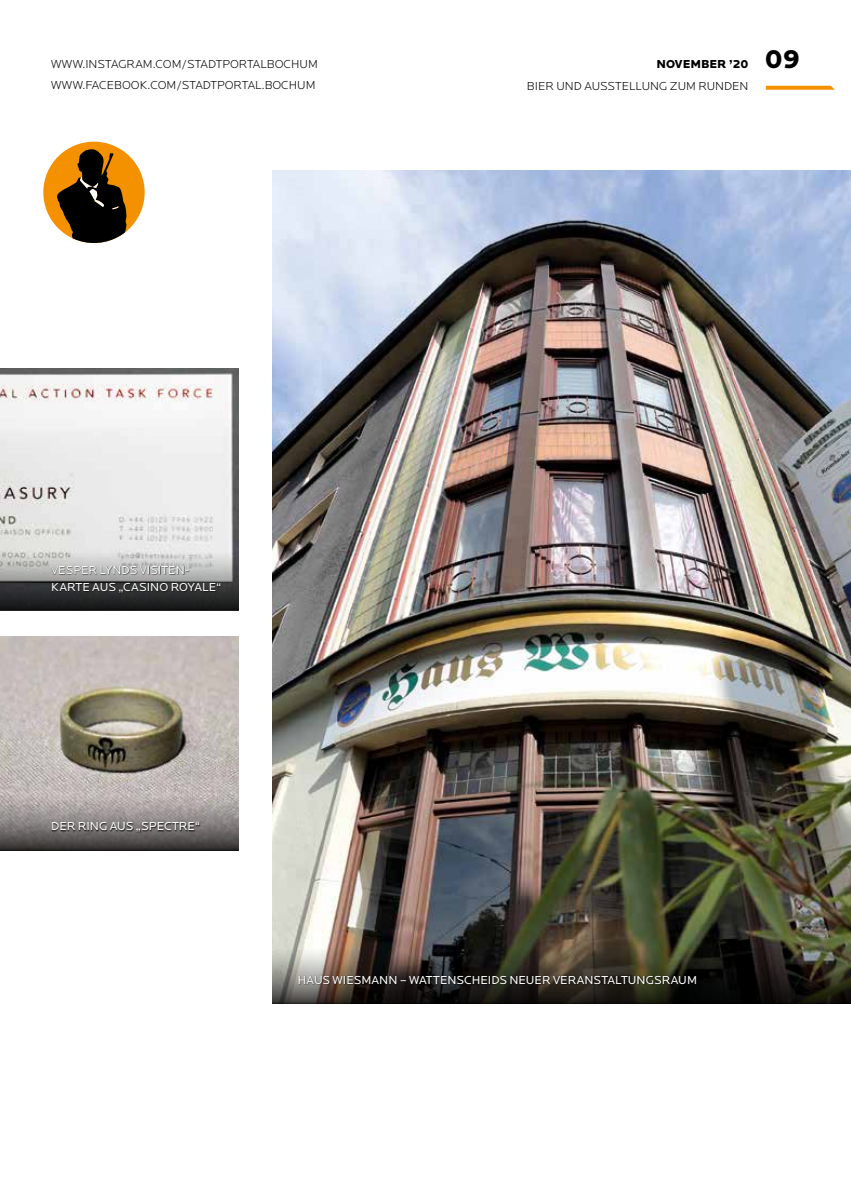
<style>
.page{position:relative;width:851px;height:1204px;background:#fff}
.page>*{position:absolute;margin:0;border:0;box-sizing:border-box;transform-origin:0 0}
.t1{font:900 27px "Locator";color:#000}
.t2{font:12px/16.5px "Locator";color:#fff}
.t3{font:300 12px/21.8px "Locator";color:#000}
.t4{font:900 12px "Locator";color:#000}
</style>
<div class="page">
<svg style="left:765px;top:86px;width:69px;height:4px"></svg>
<img style="left:272px;top:170px;width:578px;height:777px">
<img style="left:0;top:636px;width:238px;height:158px">
<img style="left:0;top:369px;width:238px;height:182px">
<img style="left:272px;top:947px;width:578px;height:56px">
<svg style="left:0;top:794px;width:238px;height:56px;background:#85807e"></svg>
<div style="left:299px;top:975px;width:398px;height:9px;background:#000;opacity:.75"></div>
<svg style="left:0;top:551px;width:238px;height:59px;background:#717271"></svg>
<div style="left:51px;top:566px;width:171px;height:27px;background:#000;opacity:.75"></div>
<div style="left:52px;top:822px;width:149px;height:11px;background:#000;opacity:.75"></div>
<div style="left:43px;top:142px;width:102px;height:101px;background:#f39100;border-radius:50%"></div>
<svg style="left:57px;top:149px;width:69px;height:94px"></svg>
<p class="t3" style="left:51px;top:53px;width:268px">WWW.INSTAGRAM.COM/STADTPORTALBOCHUM<br>WWW.FACEBOOK.COM/STADTPORTAL.BOCHUM</p>
<p class="t2" style="left:51px;top:562px;width:172px">VESPER LYNDS VISITEN-<br>KARTE AUS „CASINO ROYALE“</p>
<p class="t2" style="left:51px;top:818px;width:150px">DER RING AUS „SPECTRE“</p>
<p class="t4" style="left:656px;top:57px;width:93px">NOVEMBER ’20</p>
<h1 class="t1" style="left:764px;top:43px;width:36px">09</h1>
<p class="t3" style="left:527px;top:75px;width:223px">BIER UND AUSSTELLUNG ZUM RUNDEN</p>
<p class="t2" style="left:298px;top:972px;width:400px">HAUS WIESMANN – WATTENSCHEIDS NEUER VERANSTALTUNGSRAUM</p>
</div>
